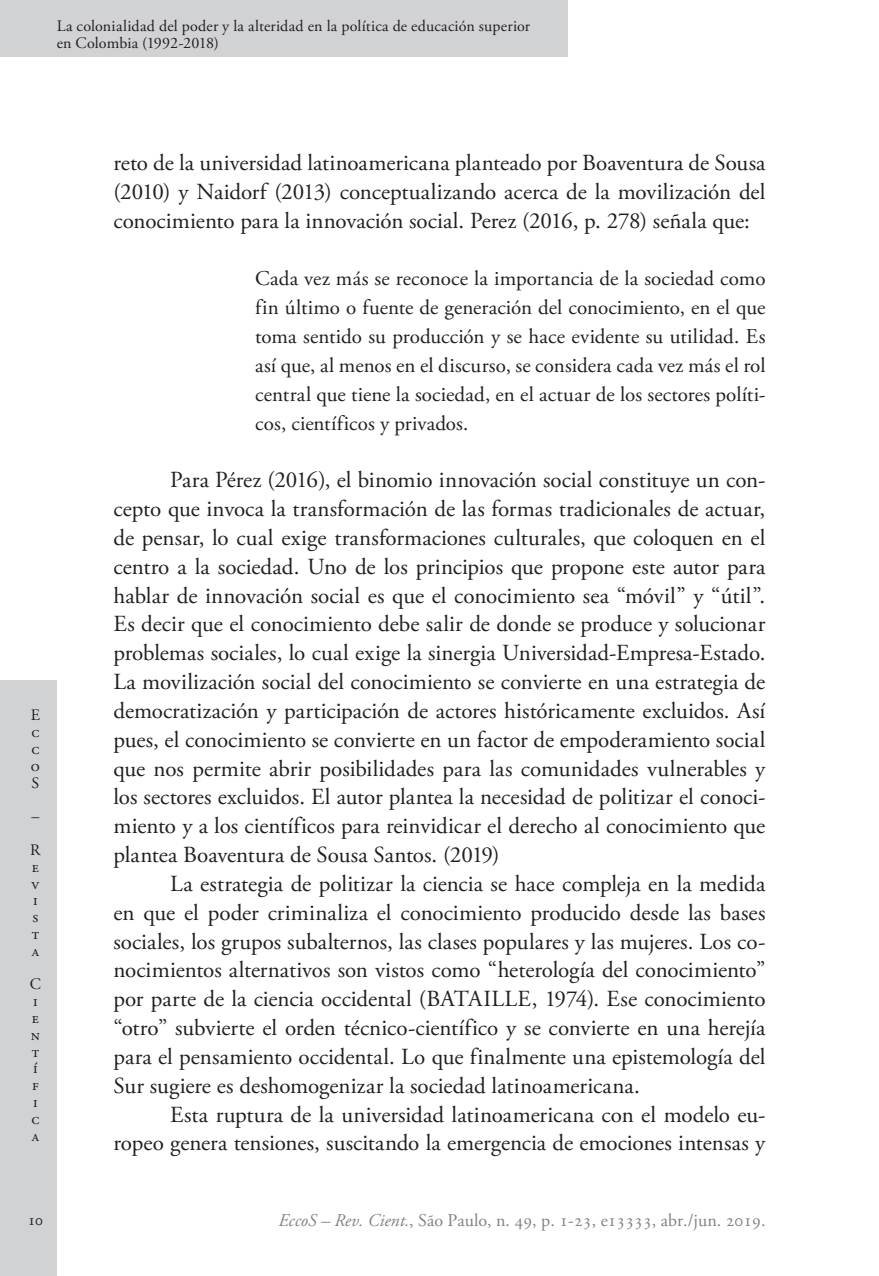
<style>
.page{position:relative;width:879px;height:1276px;background:#fff}
.page>*{position:absolute;margin:0;border:0;box-sizing:border-box;transform-origin:0 0}
.Ec_Normal{font:23px/28.8px "Adobe Garamond Pro";color:#231f20;text-align:justify}
.Ec_Normal_-_citação{font:21px/28.8px "Adobe Garamond Pro";color:#231f20;text-align:justify}
.t1{font:18px "Adobe Garamond Pro";color:#808285}
.t2{font:16px/16.8px "Adobe Garamond Pro";letter-spacing:.01em;color:#231f20}
.s1{font-style:italic}
</style>
<div class="page">
<div style="left:0;top:680px;width:57px;height:596px;background:#d1d2d4"></div>
<div style="left:0;top:0;width:567px;height:57px;background:#d1d2d4"></div>
<p class="t2" style="left:57px;top:19px;width:475px">La colonialidad del poder y la alteridad en la política de educación superior en Colombia (1992-2018)</p>
<p class="t2" style="left:31px;top:707px;width:11px;text-align:justify">E c c o S</p>
<p class="t2" style="left:30px;top:800px;width:12px;line-height:33.6px">–<br>R</p>
<p class="t2" style="left:32px;top:859px;width:9px;text-align:justify">e v i s t a</p>
<p class="t2" style="left:30px;top:976px;width:13px">C i e n t í f i c a</p>
<p class="Ec_Normal" style="left:113px;top:149px;width:654px">reto de la universidad latinoamericana planteado por Boaventura de Sousa (2010) y Naidorf (2013) conceptualizando acerca de la movilización del conocimiento para la innovación social. Perez (2016, p. 278) señala que:</p>
<p class="Ec_Normal_-_citação" style="left:255px;top:265px;width:512px">Cada vez más se reconoce la importancia de la sociedad como fin último o fuente de generación del conocimiento, en el que toma sentido su producción y se hace evidente su utilidad. Es así que, al menos en el discurso, se considera cada vez más el rol central que tiene la sociedad, en el actuar de los sectores políti&shy;cos, científicos y privados.</p>
<p class="Ec_Normal" style="left:113px;top:466px;width:654px;text-indent:57px">Para Pérez (2016), el binomio innovación social constituye un con&shy;cepto que invoca la transformación de las formas tradicionales de actuar, de pensar, lo cual exige transformaciones culturales, que coloquen en el centro a la sociedad. Uno de los principios que propone este autor para hablar de innovación social es que el conocimiento sea “móvil” y “útil”.<br>Es decir que el conocimiento debe salir de donde se produce y solucionar problemas sociales, lo cual exige la sinergia Universidad-Empresa-Estado.<br>La movilización social del conocimiento se convierte en una estrategia de democratización y participación de actores históricamente excluidos. Así pues, el conocimiento se convierte en un factor de empoderamiento social que nos permite abrir posibilidades para las comunidades vulnerables y los sectores excluidos. El autor plantea la necesidad de politizar el conoci&shy;miento y a los científicos para reinvidicar el derecho al conocimiento que plantea Boaventura de Sousa Santos. (2019)</p>
<p class="Ec_Normal" style="left:113px;top:870px;width:654px;text-indent:57px">La estrategia de politizar la ciencia se hace compleja en la medida en que el poder criminaliza el conocimiento producido desde las bases sociales, los grupos subalternos, las clases populares y las mujeres. Los co&shy;nocimientos alternativos son vistos como “heterología del conocimiento” por parte de la ciencia occidental (BATAILLE, 1974). Ese conocimiento “otro” subvierte el orden técnico-científico y se convierte en una herejía para el pensamiento occidental. Lo que finalmente una epistemología del Sur sugiere es deshomogenizar la sociedad latinoamericana.</p>
<p class="Ec_Normal" style="left:113px;top:1100px;width:653px;text-align:right">Esta ruptura de la universidad latinoamericana con el modelo eu-<br>ropeo genera tensiones, suscitando la emergencia de emociones intensas y</p>
<p class="t2" style="left:28px;top:1212px;width:17px">10</p>
<p class="t1" style="left:278px;top:1209px;width:489px"><span class="s1">EccoS – Rev. Cient.</span>, São Paulo, n. 49, p. 1-23, e13333, abr./jun. 2019.</p>
</div>
